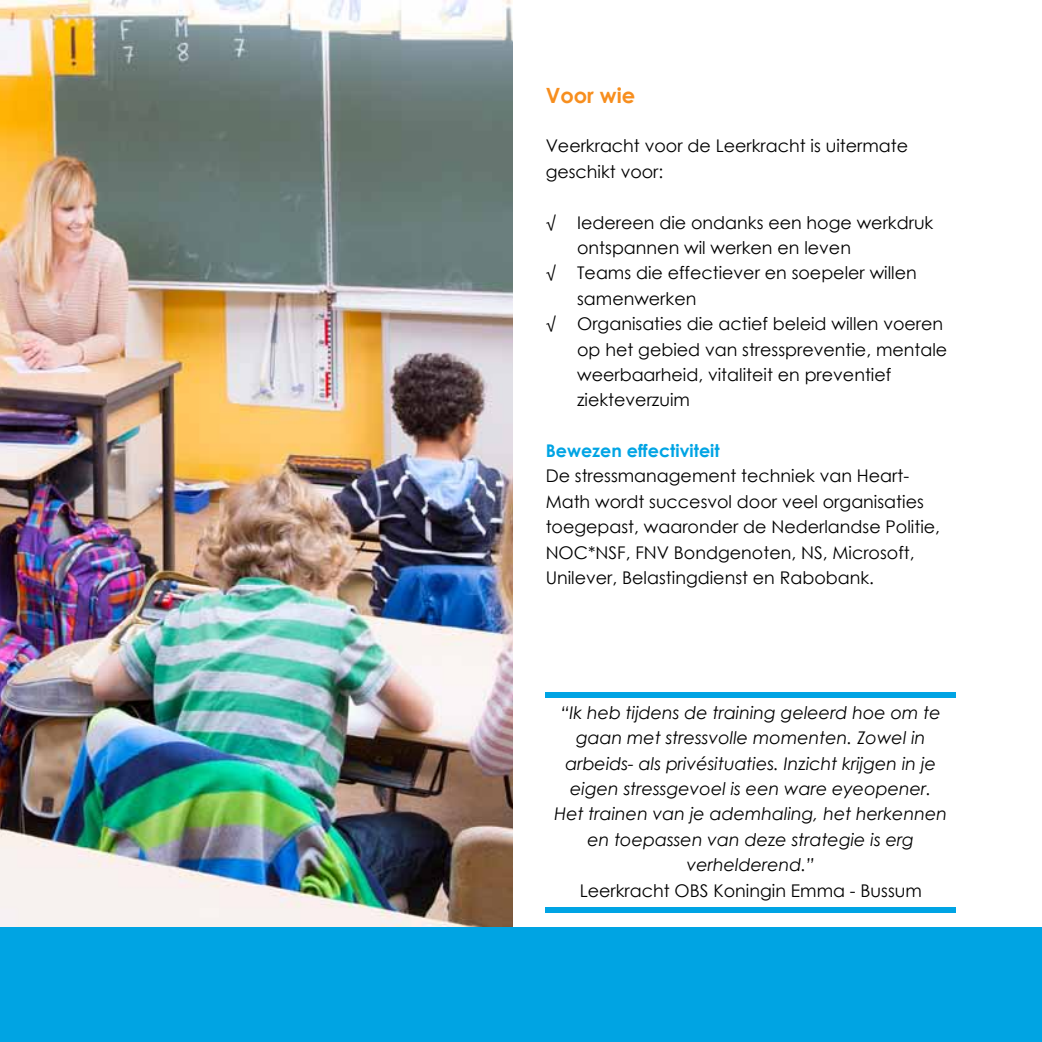
<style>
.page{position:relative;width:1042px;height:1042px;background:#fff}
.page>*{position:absolute;margin:0;border:0;box-sizing:border-box;transform-origin:0 0}
.t1{font:700 21px "Century Gothic";color:#f78e1e}
.t2{font:17.5px/25.4px "Century Gothic";color:#000}
.t3{font:italic 17.5px/25.4px "Century Gothic";color:#000;text-align:center}
.t4{font:700 17.5px "Century Gothic";color:#00a4e4}
.s1{font-family:"Myriad Pro"}
</style>
<div class="page">
<div style="left:546px;top:692px;width:410px;height:5px;background:#00a4e4"></div>
<div style="left:546px;top:907px;width:410px;height:5px;background:#00a4e4"></div>
<img style="left:0;top:0;width:513px;height:928px">
<div style="left:0;top:928px;width:1042px;height:114px;background:#00a4e3"></div>
<p class="t1" style="left:546px;top:79px;width:91px">Voor wie</p>
<p class="t2" style="left:546px;top:133px;width:364px">Veerkracht voor de Leerkracht is uitermate geschikt voor:</p>
<p class="t2" style="left:546px;top:209px;width:389px"><span class="s1">√</span> Iedereen die ondanks een hoge werkdruk</p>
<p class="t2" style="left:577px;top:235px;width:275px">ontspannen wil werken en leven</p>
<p class="t2" style="left:546px;top:260px;width:373px"><span class="s1">√</span> Teams die effectiever en soepeler willen</p>
<p class="t2" style="left:577px;top:285px;width:121px">samenwerken</p>
<p class="t2" style="left:546px;top:311px;width:399px"><span class="s1">√</span> Organisaties die actief beleid willen voeren</p>
<p class="t2" style="left:577px;top:336px;width:372px">op het gebied van stresspreventie, mentale</p>
<p class="t2" style="left:577px;top:362px;width:316px">weerbaarheid, vitaliteit en preventief</p>
<p class="t2" style="left:577px;top:387px;width:114px">ziekteverzuim</p>
<p class="t4" style="left:546px;top:437px;width:175px">Bewezen effectiviteit</p>
<p class="t2" style="left:546px;top:463px;width:396px">De stressmanagement techniek van Heart-Math wordt succesvol door veel organisaties toegepast, waaronder de Nederlandse Politie, NOC*NSF, FNV Bondgenoten, NS, Microsoft, Unilever, Belastingdienst en Rabobank.</p>
<p class="t3" style="left:554px;top:699px;width:394px">“Ik heb tijdens de training geleerd hoe om te gaan met stressvolle momenten. Zowel in arbeids- als privésituaties. Inzicht krijgen in je eigen stressgevoel is een ware eyeopener.<br>Het trainen van je ademhaling, het herkennen en toepassen van deze strategie is erg verhelderend.”</p>
<p class="t2" style="left:580px;top:877px;width:344px">Leerkracht OBS Koningin Emma - Bussum</p>
</div>
